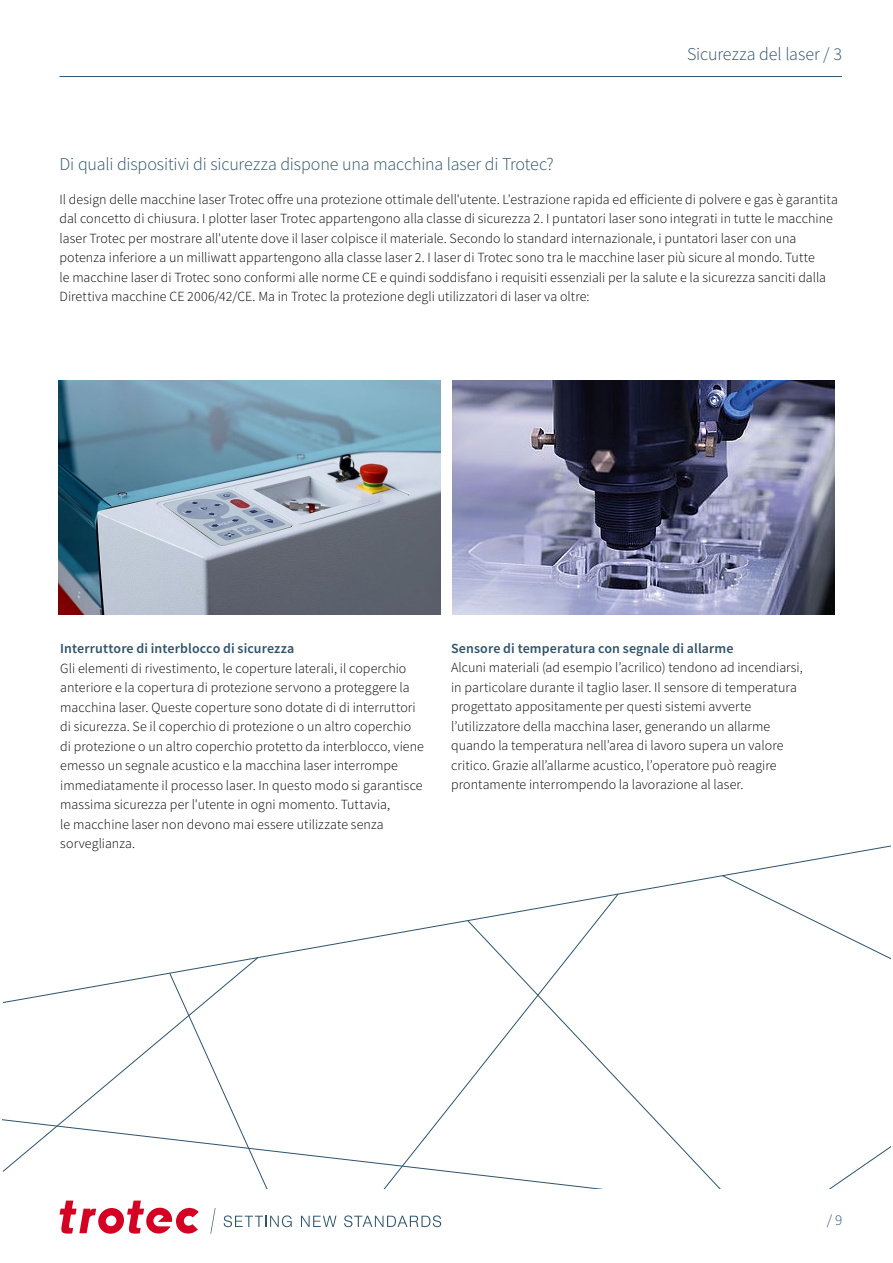
<style>
.page{position:relative;width:893px;height:1263px;background:#fff}
.page>*{position:absolute;margin:0;border:0;box-sizing:border-box;transform-origin:0 0}
.t1{font:300 18px "Source Sans Pro";letter-spacing:-.01em;color:#2e536c}
.t2{font:300 15px "Source Sans Pro";color:#2e536c}
.t3{font:300 13.95px/19.5px "Source Sans Pro";letter-spacing:.005em;color:#000}
.t4{font:600 13.95px "Source Sans Pro";letter-spacing:.01em;color:#2e536c}
</style>
<div class="page">
<svg style="left:210px;top:1208px;width:5px;height:26px"></svg>
<svg style="left:224px;top:1215px;width:68px;height:12px"></svg>
<svg style="left:301px;top:1216px;width:35px;height:11px"></svg>
<svg style="left:344px;top:1215px;width:97px;height:12px"></svg>
<svg style="left:60px;top:1200px;width:139px;height:34px"></svg>
<hr style="left:60px;top:76px;width:782px;height:1px;background:#2e536c">
<img style="left:452px;top:381px;width:383px;height:234px">
<img style="left:58px;top:380px;width:383px;height:234px">
<svg style="left:722px;top:875px;width:92px;height:45px"></svg>
<svg style="left:653px;top:1119px;width:238px;height:69px"></svg>
<svg style="left:3px;top:893px;width:616px;height:295px"></svg>
<svg style="left:169px;top:973px;width:335px;height:215px"></svg>
<p class="t1" style="left:687px;top:43px;width:156px">Sicurezza del laser / 3</p>
<p class="t1" style="left:60px;top:153px;width:496px">Di quali dispositivi di sicurezza dispone una macchina laser di Trotec?</p>
<p class="t3" style="left:60px;top:190px;width:780px">Il design delle macchine laser Trotec offre una protezione ottimale dell'utente. L'estrazione rapida ed efficiente di polvere e gas è garantita dal concetto di chiusura. I plotter laser Trotec appartengono alla classe di sicurezza 2. I puntatori laser sono integrati in tutte le macchine laser Trotec per mostrare all'utente dove il laser colpisce il materiale. Secondo lo standard internazionale, i puntatori laser con una potenza inferiore a un milliwatt appartengono alla classe laser 2. I laser di Trotec sono tra le macchine laser più sicure al mondo. Tutte<br>le macchine laser di Trotec sono conformi alle norme CE e quindi soddisfano i requisiti essenziali per la salute e la sicurezza sanciti dalla Direttiva macchine CE 2006/42/CE. Ma in Trotec la protezione degli utilizzatori di laser va oltre:</p>
<p class="t4" style="left:60px;top:639px;width:236px">Interruttore di interblocco di sicurezza</p>
<p class="t3" style="left:60px;top:658px;width:365px">Gli elementi di rivestimento, le coperture laterali, il coperchio anteriore e la copertura di protezione servono a proteggere la macchina laser. Queste coperture sono dotate di di interruttori di sicurezza. Se il coperchio di protezione o un altro coperchio di protezione o un altro coperchio protetto da interblocco, viene emesso un segnale acustico e la macchina laser interrompe immediatamente il processo laser. In questo modo si garantisce massima sicurezza per l'utente in ogni momento. Tuttavia,<br>le macchine laser non devono mai essere utilizzate senza sorveglianza.</p>
<p class="t4" style="left:451px;top:639px;width:284px">Sensore di temperatura con segnale di allarme</p>
<p class="t3" style="left:451px;top:658px;width:353px">Alcuni materiali (ad esempio l’acrilico) tendono ad incendiarsi, in particolare durante il taglio laser. Il sensore di temperatura progettato appositamente per questi sistemi avverte l’utilizzatore della macchina laser, generando un allarme quando la temperatura nell’area di lavoro supera un valore critico. Grazie all’allarme acustico, l’operatore può reagire prontamente interrompendo la lavorazione al laser.</p>
<p class="t2" style="left:827px;top:1211px;width:17px">/ 9</p>
</div>
